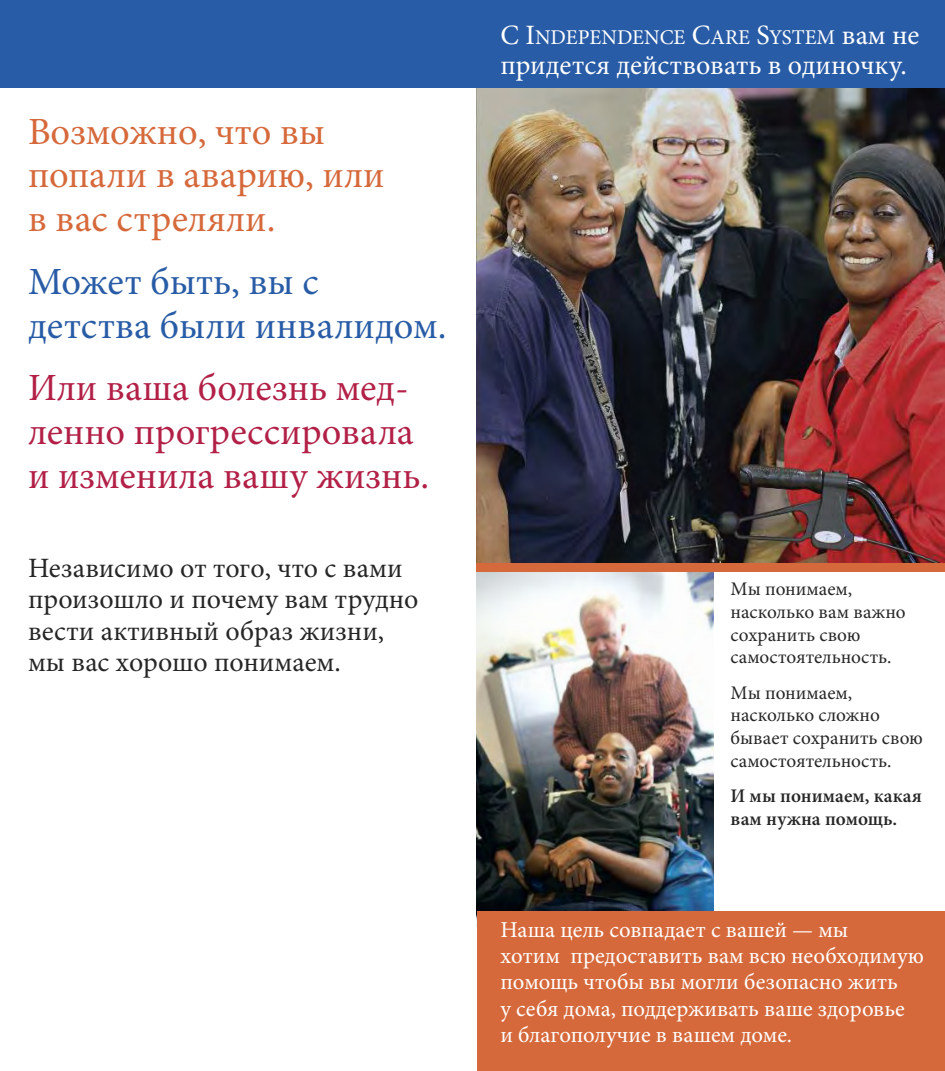
<style>
.page{position:relative;width:945px;height:1071px;background:#fff}
.page>*{position:absolute;margin:0;border:0;box-sizing:border-box;transform-origin:0 0}
.t1{font:38.5px/43.8px "Minion Pro";color:#b22047}
.t2{font:38.5px/43.8px "Minion Pro";color:#d6693b}
.t3{font:38.5px/43.8px "Minion Pro";color:#295ca6}
.t4{font:28px/31.5px "Minion Pro";color:#272627}
.t5{font:28px "Minion Pro";color:#fff}
.t6{font:22.75px/26.2px "Minion Pro";color:#fff}
.t7{font:21px "Minion Pro";color:#fff}
.t8{font:19.25px/22.8px "Minion Pro";color:#272627}
.t9{font:600 19.25px/22.8px "Minion Pro";color:#272627}
.s1{font-size:28px}
</style>
<div class="page">
<img style="left:477px;top:88px;width:468px;height:476px">
<img style="left:477px;top:572px;width:237px;height:340px">
<div style="left:0;top:0;width:945px;height:88px;background:#295ca6"></div>
<div style="left:477px;top:912px;width:468px;height:159px;background:#d6693b"></div>
<div style="left:477px;top:564px;width:468px;height:8px;background:#d6693b"></div>
<h1 class="t2" style="left:28px;top:113px;width:358px">ВОЗМОЖНО, ЧТО ВЫ<br>ПОПАЛИ В АВАРИЮ, ИЛИ<br>В ВАС СТРЕЛЯЛИ.</h1>
<h1 class="t3" style="left:28px;top:263px;width:420px">МОЖЕТ БЫТЬ, ВЫ С<br>ДЕТСТВА БЫЛИ ИНВАЛИДОМ.</h1>
<h1 class="t1" style="left:28px;top:369px;width:403px">ИЛИ ВАША БОЛЕЗНЬ МЕД-<br>ЛЕННО ПРОГРЕССИРОВАЛА<br>И ИЗМЕНИЛА ВАШУ ЖИЗНЬ.</h1>
<p class="t4" style="left:28px;top:554px;width:392px">НЕЗАВИСИМО ОТ ТОГО, ЧТО С ВАМИ<br>ПРОИЗОШЛО И ПОЧЕМУ ВАМ ТРУДНО<br>ВЕСТИ АКТИВНЫЙ ОБРАЗ ЖИЗНИ,<br>МЫ ВАС ХОРОШО ПОНИМАЕМ.</p>
<p class="t7" style="left:501px;top:29px;width:420px"><span class="s1">С I</span>NDEPENDENCE <span class="s1">C</span>ARE <span class="s1">S</span>YSTEM <span class="s1">ВАМ НЕ</span></p>
<p class="t5" style="left:501px;top:54px;width:408px">ПРИДЕТСЯ ДЕЙСТВОВАТЬ В ОДИНОЧКУ.</p>
<p class="t8" style="left:731px;top:579px;width:177px">МЫ ПОНИМАЕМ,<br>НАСКОЛЬКО ВАМ ВАЖНО<br>СОХРАНИТЬ СВОЮ<br>САМОСТОЯТЕЛЬНОСТЬ.</p>
<p class="t8" style="left:731px;top:683px;width:194px">МЫ ПОНИМАЕМ,<br>НАСКОЛЬКО СЛОЖНО<br>БЫВАЕТ СОХРАНИТЬ СВОЮ<br>САМОСТОЯТЕЛЬНОСТЬ.</p>
<p class="t9" style="left:731px;top:786px;width:193px">И мы понимаем, какая вам нужна помощь.</p>
<p class="t6" style="left:501px;top:918px;width:425px">НАША ЦЕЛЬ СОВПАДАЕТ С ВАШЕЙ — МЫ<br>ХОТИМ ПРЕДОСТАВИТЬ ВАМ ВСЮ НЕОБХОДИМУЮ ПОМОЩЬ ЧТОБЫ ВЫ МОГЛИ БЕЗОПАСНО ЖИТЬ<br>У СЕБЯ ДОМА, ПОДДЕРЖИВАТЬ ВАШЕ ЗДОРОВЬE<br>И БЛАГОПОЛУЧИE В ВАШЕМ ДОМE.</p>
</div>
